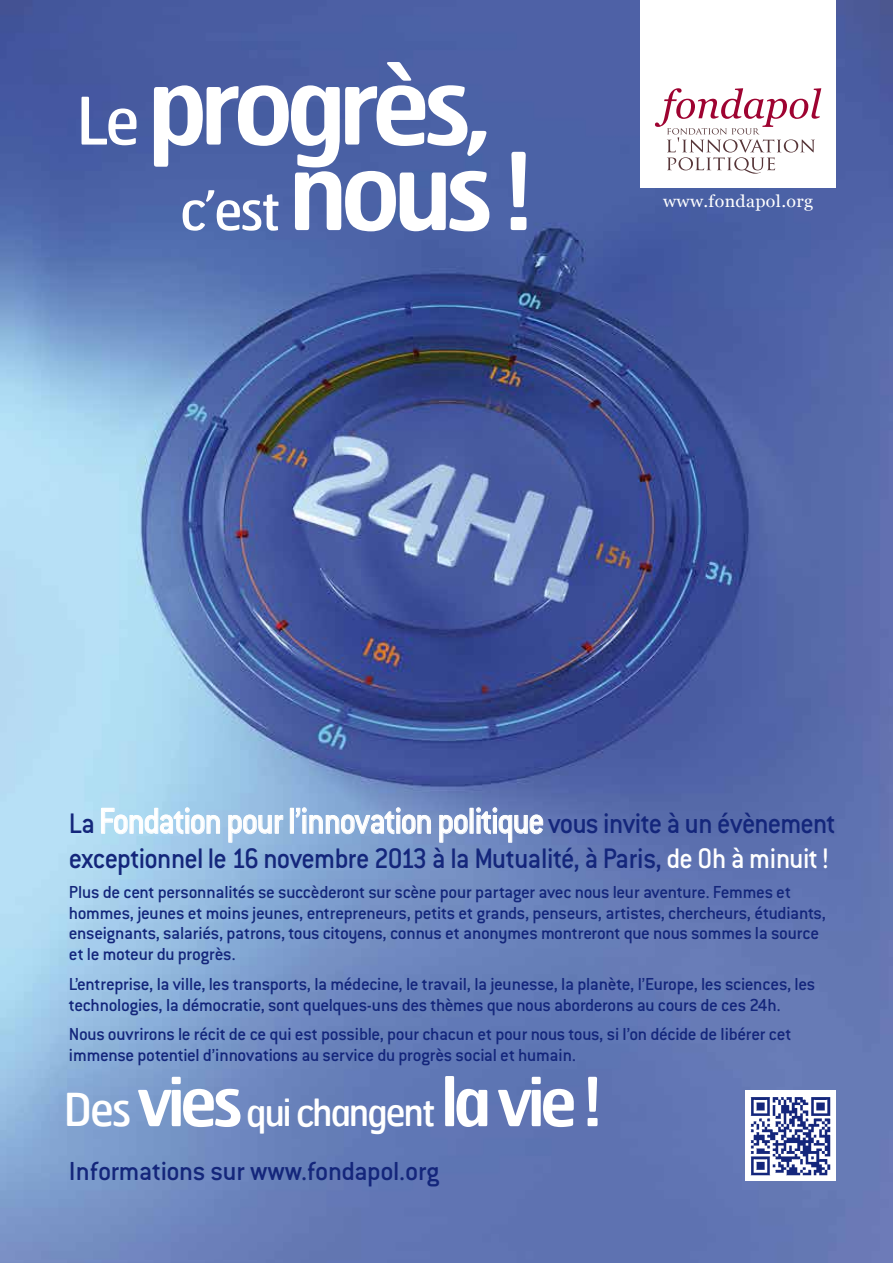
<style>
.page{position:relative;width:893px;height:1263px;background:#fff}
.page>*{position:absolute;margin:0;border:0;box-sizing:border-box;transform-origin:0 0}
.t1{font:600 106.95px "Hermes FB";letter-spacing:-.07em;color:#fff;scale:.95 1}
.t2{font:54.15px "Hermes FB";color:#fff;scale:.95 1}
.t3{font:500 39.75px "Conduit ITC Std";letter-spacing:-.035em;color:#fff;scale:.88 1}
.t4{font:37.5px "Hermes FB";letter-spacing:-.05em;color:#fff;scale:.95 1}
.t5{font:500 31.05px "Conduit ITC Std";letter-spacing:-.025em;color:#14267b;scale:.94 1}
.t6{font:500 28.65px "Conduit ITC Std";letter-spacing:-.015em;color:#14267b}
.t7{font:500 19.05px/20.7px "Conduit ITC Std";letter-spacing:-.015em;color:#14267b}
.t8{font:16.95px "Georgia";letter-spacing:.02em;color:#fff;scale:1.05 1}
.s1{font-weight:400;font-size:65.4px}
.s2{font-weight:600;font-size:106.95px}
.s3{font-size:31.05px;color:#14267b}
.s4{color:#fff}
.s5{font-size:45.3px}
.s6{font-weight:600;font-size:67.5px}
</style>
<div class="page">
<img style="left:0;top:0;width:893px;height:1263px">
<div style="left:641px;top:0;width:195px;height:187px;background:#fff"></div>
<svg style="left:655px;top:88px;width:166px;height:86px"></svg>
<div style="left:746px;top:1091px;width:90px;height:90px;background:#fff"></div>
<img style="left:751px;top:1097px;width:79px;height:78px">
<svg style="left:101px;top:807px;width:120px;height:28px;background:#b9dbf1"></svg>
<svg style="left:228px;top:814px;width:56px;height:29px;background:#aac9e6"></svg>
<div style="left:290px;top:808px;width:4px;height:26px;border:1px solid #fff"></div>
<svg style="left:295px;top:807px;width:136px;height:32px;background:#97b3d9"></svg>
<svg style="left:439px;top:814px;width:29px;height:29px"></svg>
<div style="left:469px;top:808px;width:5px;height:26px;border:1px solid #fff"></div>
<svg style="left:476px;top:807px;width:68px;height:36px;background:#8396c5"></svg>
<h1 class="t1" style="left:77px;top:36px;width:438px"><span class="s1">Le</span> progrès,</h1>
<h2 class="t2" style="left:180px;top:176px;width:373px">c’est <span class="s2">nous !</span></h2>
<p class="t8" style="left:663px;top:191px;width:144px">www.fondapol.org</p>
<h3 class="t3" style="left:69px;top:798px;width:873px"><span class="s3">La</span> Fondation pour l’innovation politique <span class="s3">vous invite à un évènement</span></h3>
<h3 class="t5" style="left:69px;top:841px;width:811px">exceptionnel le 16 novembre 2013 à la Mutualité, à Paris, <span class="s4">de 0h à minuit!</span></h3>
<p class="t7" style="left:69px;top:882px;width:758px">Plus de cent personnalités se succèderont sur scène pour partager avec nous leur aventure. Femmes et hommes, jeunes et moins jeunes, entrepreneurs, petits et grands, penseurs, artistes, chercheurs, étudiants, enseignants, salariés, patrons, tous citoyens, connus et anonymes montreront que nous sommes la source et le moteur du progrès.</p>
<p class="t7" style="left:69px;top:973px;width:748px">L’entreprise, la ville, les transports, la médecine, le travail, la jeunesse, la planète, l’Europe, les sciences, les technologies, la démocratie, sont quelques-uns des thèmes que nous aborderons au cours de ces 24h.</p>
<p class="t7" style="left:69px;top:1024px;width:724px">Nous ouvrirons le récit de ce qui est possible, pour chacun et pour nous tous, si l’on décide de libérer cet immense potentiel d’innovations au service du progrès social et humain.</p>
<h3 class="t4" style="left:64px;top:1088px;width:568px"><span class="s5">Des</span> <span class="s6">vies</span>qui changent <span class="s6">la vie !</span></h3>
<h3 class="t6" style="left:69px;top:1155px;width:372px">Informations sur www.fondapol.org</h3>
</div>
